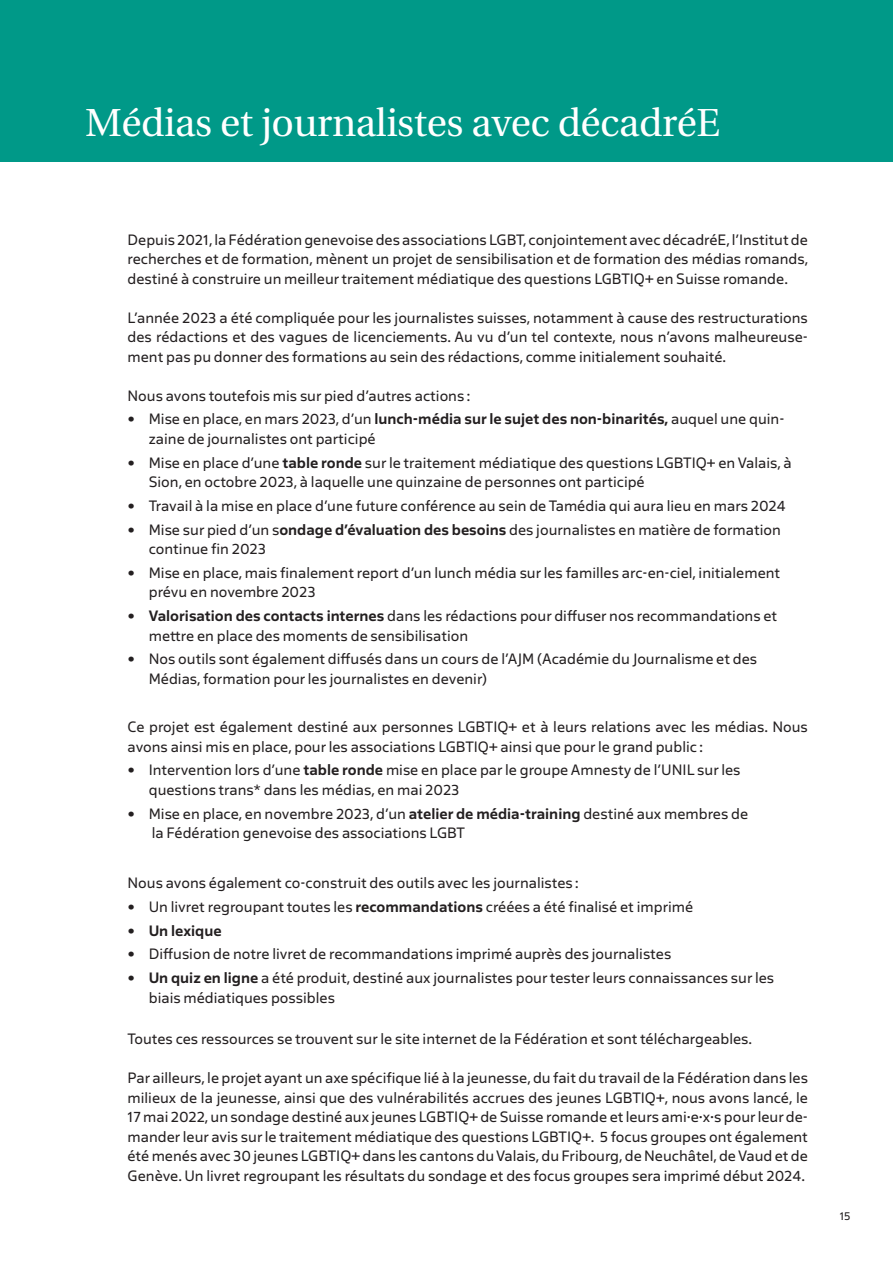
<style>
.page{position:relative;width:893px;height:1263px;background:#fff}
.page>*{position:absolute;margin:0;border:0;box-sizing:border-box;transform-origin:0 0}
.t1{font:39px "Heuristica";letter-spacing:-.01em;color:#fff}
.t2{font:15.75px/19.5px "Salis MVB";color:#231f20}
.t3{font:600 15.75px "Salis MVB";color:#231f20}
.t4{font:12px "Salis MVB";color:#231f20}
.s1{font-weight:600}
.s2{font-weight:400}
</style>
<div class="page">
<div style="left:0;top:0;width:893px;height:162px;background:#098"></div>
<h1 class="t1" style="left:85px;top:92px;width:637px">Médias et journalistes avec décadréE</h1>
<p class="t2" style="left:128px;top:229px;width:682px;text-align:justify">Depuis 2021, la Fédération genevoise des associations LGBT, conjointement avec décadréE, l’Institut de recherches et de formation, mènent un projet de sensibilisation et de formation des médias romands, destiné à construire un meilleur traitement médiatique des questions LGBTIQ+ en Suisse romande.</p>
<p class="t2" style="left:128px;top:307px;width:682px;text-align:justify">L’année 2023 a été compliquée pour les journalistes suisses, notamment à cause des restructurations des rédactions et des vagues de licenciements. Au vu d’un tel contexte, nous n’avons malheureuse&shy;ment pas pu donner des formations au sein des rédactions, comme initialement souhaité.</p>
<p class="t2" style="left:128px;top:385px;width:344px">Nous avons toutefois mis sur pied d’autres actions :</p>
<p class="t2" style="left:149px;top:409px;width:637px;text-indent:-21px">• Mise en place, en mars 2023, d’un <span class="s1">lunch-média sur le sujet des non-binarités,</span> auquel une quin&shy;zaine de journalistes ont participé</p>
<p class="t2" style="left:149px;top:452px;width:644px;text-indent:-21px">• Mise en place d’une <span class="s1">table ronde</span> sur le traitement médiatique des questions LGBTIQ+ en Valais, à<br>Sion, en octobre 2023, à laquelle une quinzaine de personnes ont participé</p>
<p class="t2" style="left:128px;top:495px;width:660px">• Travail à la mise en place d’une future conférence au sein de Tamédia qui aura lieu en mars 2024</p>
<p class="t2" style="left:149px;top:519px;width:633px;text-indent:-21px">• Mise sur pied d’un s<span class="s1">ondage d’évaluation des besoins</span> des journalistes en matière de formation continue fin 2023</p>
<p class="t2" style="left:149px;top:562px;width:633px;text-indent:-21px">• Mise en place, mais finalement report d’un lunch média sur les familles arc-en-ciel, initialement prévu en novembre 2023</p>
<p class="t2" style="left:149px;top:605px;width:630px;text-indent:-21px">• <span class="s1">Valorisation des contacts internes</span> dans les rédactions pour diffuser nos recommandations et mettre en place des moments de sensibilisation</p>
<p class="t2" style="left:149px;top:649px;width:610px;text-indent:-21px">• Nos outils sont également diffusés dans un cours de l’AJM (Académie du Journalisme et des<br>Médias, formation pour les journalistes en devenir)</p>
<p class="t2" style="left:128px;top:716px;width:682px">Ce projet est également destiné aux personnes LGBTIQ+ et à leurs relations avec les médias. Nous avons ainsi mis en place, pour les associations LGBTIQ+ ainsi que pour le grand public :</p>
<p class="t2" style="left:149px;top:760px;width:593px;text-indent:-21px">• Intervention lors d’une <span class="s1">table ronde</span> mise en place par le groupe Amnesty de l’UNIL sur les questions trans* dans les médias, en mai 2023</p>
<p class="t2" style="left:152px;top:803px;width:598px;text-indent:-24px">• Mise en place, en novembre 2023, d’un <span class="s1">atelier de média-training</span> destiné aux membres de la Fédération genevoise des associations LGBT</p>
<p class="t2" style="left:128px;top:872px;width:453px">Nous avons également co-construit des outils avec les journalistes :</p>
<p class="t2" style="left:128px;top:896px;width:567px">• Un livret regroupant toutes les <span class="s1">recommandations</span> créées a été finalisé et imprimé</p>
<p class="t3" style="left:128px;top:920px;width:96px"><span class="s2">•</span> Un lexique</p>
<p class="t2" style="left:128px;top:943px;width:545px">• Diffusion de notre livret de recommandations imprimé auprès des journalistes</p>
<p class="t2" style="left:149px;top:967px;width:627px;text-indent:-21px">• <span class="s1">Un quiz en ligne</span> a été produit, destiné aux journalistes pour tester leurs connaissances sur les biais médiatiques possibles</p>
<p class="t2" style="left:128px;top:1028px;width:626px">Toutes ces ressources se trouvent sur le site internet de la Fédération et sont téléchargeables.</p>
<p class="t2" style="left:128px;top:1067px;width:682px;text-align:justify">Par ailleurs, le projet ayant un axe spécifique lié à la jeunesse, du fait du travail de la Fédération dans les milieux de la jeunesse, ainsi que des vulnérabilités accrues des jeunes LGBTIQ+, nous avons lancé, le 17 mai 2022, un sondage destiné aux jeunes LGBTIQ+ de Suisse romande et leurs ami·e·x·s pour leur de&shy;mander leur avis sur le traitement médiatique des questions LGBTIQ+. 5 focus groupes ont également été menés avec 30 jeunes LGBTIQ+ dans les cantons du Valais, du Fribourg, de Neuchâtel, de Vaud et de Genève. Un livret regroupant les résultats du sondage et des focus groupes sera imprimé début 2024.</p>
<p class="t4" style="left:840px;top:1208px;width:12px">15</p>
</div>
